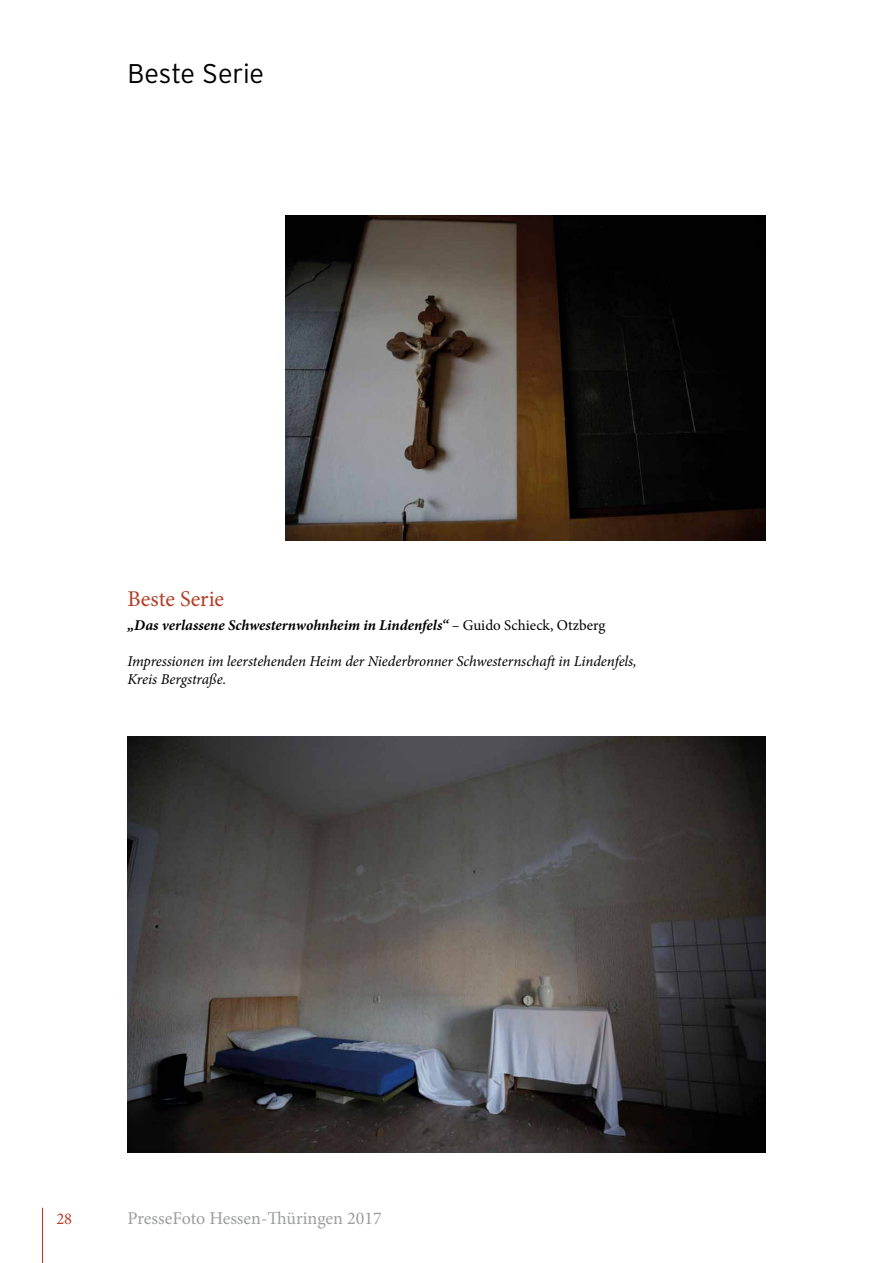
<style>
.page{position:relative;width:893px;height:1263px;background:#fff}
.page>*{position:absolute;margin:0;border:0;box-sizing:border-box;transform-origin:0 0}
.t1{font:300 27px "Interstate";letter-spacing:-.01em;color:#000}
.t2{font:22.5px "Minion Pro";color:#b43e25}
.t3{font:18px "Minion Pro";color:#9c9d9d}
.t4{font:16.5px "Minion Pro";color:#b43e25}
.t5{font:italic 15px/18px "Minion Pro";letter-spacing:-.01em;color:#000}
.t6{font:italic 700 15px "Minion Pro";color:#000}
.s1{font-weight:400}
.s2{font-weight:400;font-style:normal}
</style>
<div class="page">
<hr style="left:42px;top:1208px;width:1px;height:55px;background:#b43e25">
<img style="left:128px;top:736px;width:637px;height:416px">
<img style="left:286px;top:215px;width:479px;height:325px">
<h1 class="t1" style="left:128px;top:58px;width:138px">Beste Serie</h1>
<h2 class="t2" style="left:128px;top:583px;width:98px">Beste Serie</h2>
<p class="t6" style="left:128px;top:615px;width:480px">„Das verlassene Schwesternwohnheim in Lindenfels“ <span class="s1">–</span> <span class="s2">Guido Schieck, Otzberg</span></p>
<p class="t5" style="left:128px;top:652px;width:511px">Impressionen im leerstehenden Heim der Niederbronner Schwesternschaft in Lindenfels,<br>Kreis Bergstraße.</p>
<p class="t4" style="left:56px;top:1208px;width:17px">28</p>
<p class="t3" style="left:128px;top:1206px;width:256px">PresseFoto Hessen-Thüringen 2017</p>
</div>
